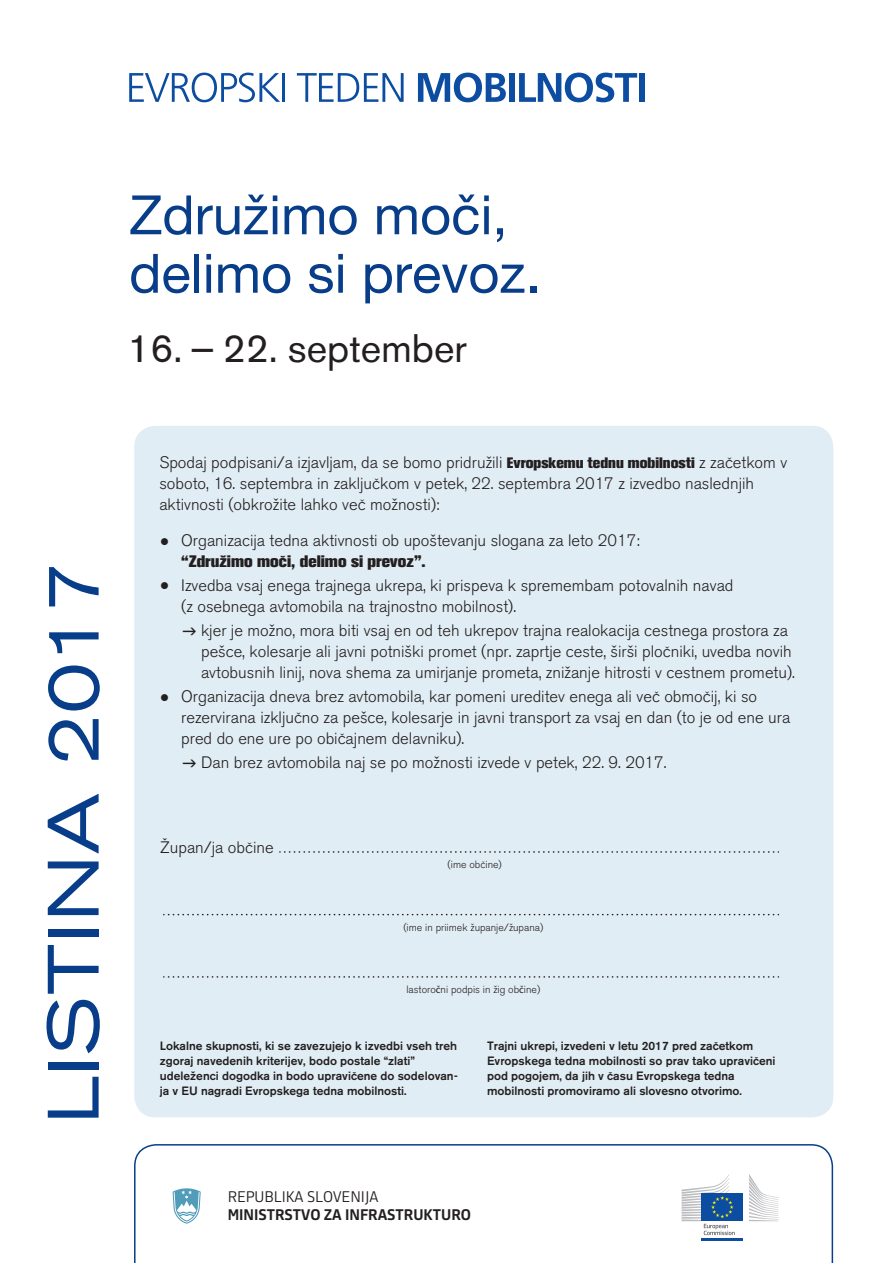
<style>
.page{position:relative;width:893px;height:1263px;background:#fff}
.page>*{position:absolute;margin:0;border:0;box-sizing:border-box;transform-origin:0 0}
.t1{font:expanded 72px "Akzidenz Grotesk M";letter-spacing:.02em;color:#083e89}
.t2{font:54.3px/58.5px "Helvetica Neue";color:#083e89}
.t3{font:39.45px "Akzidenz Grotesk M";color:#231f20}
.t4{font:300 16.5px/21px "Akzidenz Grotesk M";color:#231f20}
.t5{font:800 16.5px "Akzidenz Grotesk M";color:#231f20}
.t6{font:700 15px "Republika";color:#231f20}
.t7{font:15px "Republika";color:#231f20}
.t8{font:500 12px/15px "Akzidenz Grotesk M";color:#231f20}
.t9{font:12px "Wingdings";color:#231f20}
.t10{font:300 10.5px "Akzidenz Grotesk M";color:#231f20}
.s1{font-weight:800;font-size:15px}
.s2{font-family:"Myriad Pro";font-weight:400}
</style>
<div class="page">
<div style="left:134px;top:426px;width:699px;height:691px;background:#e1edf4;border-radius:21px"></div>
<svg style="left:134px;top:1144px;width:699px;height:119px"></svg>
<div style="left:701px;top:1220px;width:42px;height:19px;background:#fff"></div>
<div style="left:701px;top:1193px;width:42px;height:28px;background:#0d4da1"></div>
<hr style="left:701px;top:1238px;width:42px;height:3px;background:#0d4da1">
<svg style="left:749px;top:1174px;width:29px;height:47px"></svg>
<svg style="left:682px;top:1174px;width:53px;height:61px"></svg>
<svg style="left:280px;top:851px;width:499px;height:2px"></svg>
<svg style="left:164px;top:914px;width:615px;height:1px"></svg>
<svg style="left:164px;top:976px;width:615px;height:2px"></svg>
<svg style="left:173px;top:1188px;width:28px;height:36px"></svg>
<svg style="left:129px;top:73px;width:151px;height:29px"></svg>
<hr style="left:282px;top:73px;width:3px;height:29px;background:#0d4da1">
<svg style="left:297px;top:73px;width:107px;height:29px"></svg>
<svg style="left:418px;top:73px;width:88px;height:29px"></svg>
<div style="left:509px;top:73px;width:5px;height:29px;background:#0d4da1"></div>
<svg style="left:519px;top:73px;width:118px;height:29px"></svg>
<div style="left:639px;top:73px;width:5px;height:29px;background:#0d4da1"></div>
<h2 class="t2" style="left:129px;top:189px;width:413px">Združimo moči, delimo si prevoz.</h2>
<h3 class="t3" style="left:127px;top:324px;width:341px">16. — 22. september</h3>
<h1 class="t1" style="left:30px;top:1124px;width:564px;rotate:-90deg">LISTINA 2017</h1>
<p class="t4" style="left:159px;top:452px;width:629px">Spodaj podpisani/a izjavljam, da se bomo pridružili <span class="s1">Evropskemu tednu mobilnosti</span> z zaËetkom v soboto, 16. septembra in zakljuËkom v petek, 22. septembra 2017 z izvedbo naslednjih aktivnosti (obkrožite lahko veË možnosti):</p>
<p class="t4" style="left:181px;top:530px;width:460px">Organizacija tedna aktivnosti ob upoštevanju slogana za leto 2017:</p>
<p class="t5" style="left:181px;top:552px;width:246px">“Združimo moËi, delimo si prevoz”.</p>
<p class="t4" style="left:181px;top:575px;width:554px">Izvedba vsaj enega trajnega ukrepa, ki prispeva k spremembam potovalnih navad (z osebnega avtomobila na trajnostno mobilnost).</p>
<p class="t4" style="left:201px;top:620px;width:595px">kjer je možno, mora biti vsaj en od teh ukrepov trajna realokacija cestnega prostora za pešce, kolesarje ali javni potniški promet (npr. zaprtje ceste, širši ploËniki, uvedba novih avtobusnih linij, nova shema za umirjanje prometa, znižanje hitrosti v cestnem prometu).</p>
<p class="t4" style="left:181px;top:686px;width:610px">Organizacija dneva brez avtomobila, kar pomeni ureditev enega ali veË obmoËij, ki so rezervirana izkljuËno za pešce, kolesarje in javni transport za vsaj en dan (to je od ene ura pred do ene ure po obiËajnem delavniku).</p>
<p class="t4" style="left:201px;top:752px;width:467px">Dan brez avtomobila naj se po možnosti izvede v petek, 22. 9. 2017.</p>
<p class="t9" style="left:160px;top:536px;width:10px">●</p>
<p class="t9" style="left:160px;top:579px;width:10px">●</p>
<p class="t9" style="left:160px;top:691px;width:10px">●</p>
<p class="t4" style="left:160px;top:837px;width:115px">Župan/ja obËine</p>
<p class="t10" style="left:448px;top:858px;width:56px">(ime obËine)</p>
<p class="t10" style="left:403px;top:921px;width:142px">(ime in priimek županje/župana)</p>
<p class="t10" style="left:406px;top:983px;width:135px">lastoro<span class="s2">č</span>ni podpis in žig ob<span class="s2">č</span>ine)</p>
<p class="t8" style="left:160px;top:1038px;width:300px">Lokalne skupnosti, ki se zavezujejo k izvedbi vseh treh zgoraj navedenih kriterijev, bodo postale “zlati” udeleženci dogodka in bodo upraviËene do sodelovan&shy;ja v EU nagradi Evropskega tedna mobilnosti.</p>
<p class="t8" style="left:487px;top:1038px;width:290px">Trajni ukrepi, izvedeni v letu 2017 pred zaËetkom Evropskega tedna mobilnosti so prav tako upraviËeni pod pogojem, da jih v Ëasu Evropskega tedna mobilnosti promoviramo ali slovesno otvorimo.</p>
<p class="t7" style="left:228px;top:1186px;width:152px">REPUBLIKA SLOVENIJA</p>
<p class="t6" style="left:228px;top:1204px;width:245px">MINISTRSTVO ZA INFRASTRUKTURO</p>
</div>
